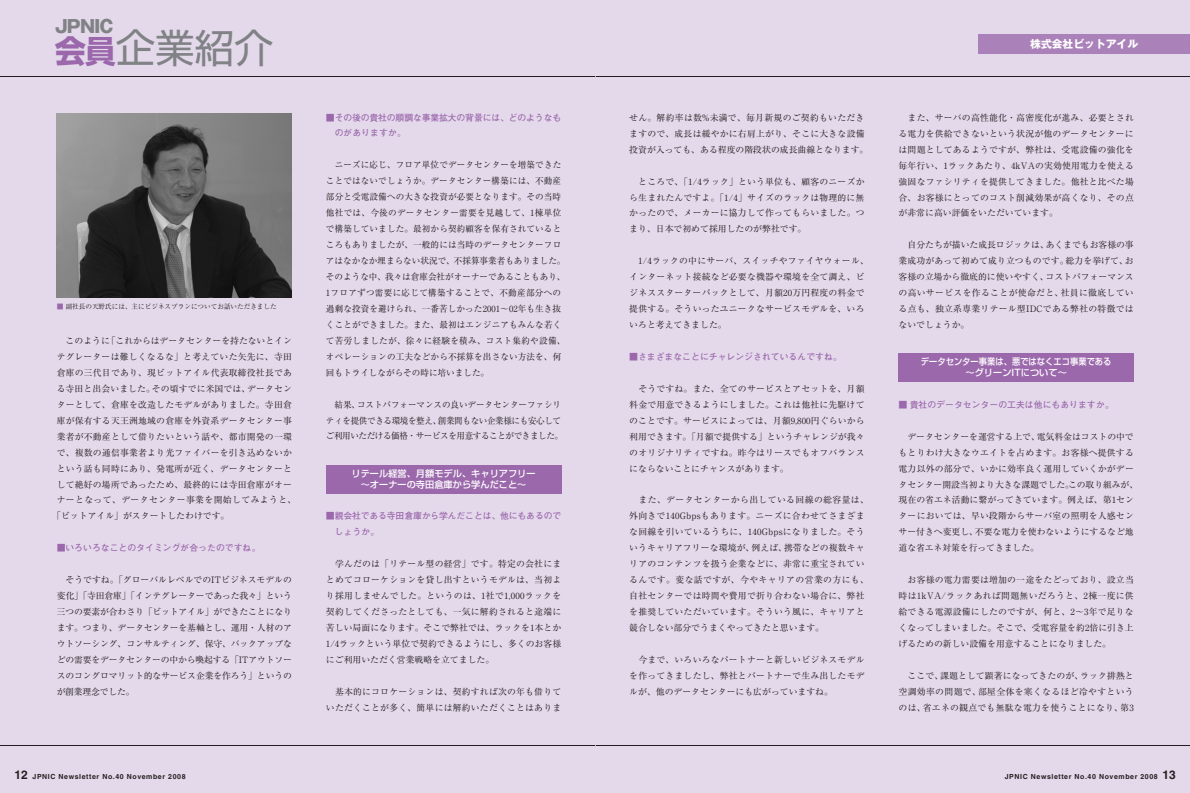
<style>
.page{position:relative;width:1190px;height:793px;background:#fff}
.page>*{position:absolute;margin:0;border:0;box-sizing:border-box;transform-origin:0 0}
.t1{font:39.4px "Shin Go";color:#808285}
.t2{font:17.4px "Gothic MB101 hea";letter-spacing:-.06em;color:#808285}
.t3{font:700 10.8px "Gothic MB101";color:#fff}
.t4{font:500 9.2px/11.3px "Shin Go";color:#fff;text-align:center}
.t5{font:500 9.2px/11.3px "Shin Go";color:#fff;text-align:center;scale:.9 1}
.t6{font:8.9px/15.9px "Ryumin";letter-spacing:.02em;color:#231f20;text-align:justify}
.t7{font:8.9px/15.9px "Ryumin";color:#231f20}
.t8{font:700 8.9px/15.9px "Futo Go B101";color:#9b68ac}
.t9{font:8.9px/15.9px "Ryumin";letter-spacing:-.045em;color:#231f20}
.t10{font:8.9px "Ryumin";letter-spacing:-.005em;color:#231f20}
.t11{font:8.9px "Ryumin";letter-spacing:.045em;color:#231f20}
.t12{font:7px "Midashi Go MB31";letter-spacing:.085em;color:#231f20}
.t13{font:6.7px "Ryumin";color:#231f20}
.s1{font-weight:700;font-size:31.2px;color:#9b68ac}
.s2{color:#9b68ac}
.s3{font-size:12px}
</style>
<div class="page">
<div style="left:595px;top:0;width:595px;height:793px;background:#e4d9eb"></div>
<hr style="left:595px;top:76px;width:595px;height:1px;background:#231f20">
<hr style="left:595px;top:745px;width:595px;height:1px;background:#231f20">
<div style="left:978px;top:34px;width:212px;height:20px;background:#ab81b9"></div>
<div style="left:0;top:0;width:595px;height:793px;background:#e4d9eb"></div>
<hr style="left:0;top:76px;width:595px;height:1px;background:#231f20">
<hr style="left:0;top:745px;width:595px;height:1px;background:#231f20">
<div style="left:326px;top:465px;width:235px;height:28px;background:#9b68ac"></div>
<div style="left:899px;top:353px;width:235px;height:28px;background:#9b68ac"></div>
<img style="left:57px;top:113px;width:235px;height:185px">
<h2 class="t2" style="left:55px;top:20px;width:60px">JPNIC</h2>
<h1 class="t1" style="left:55px;top:33px;width:220px"><span class="s1">会員</span>企業紹介</h1>
<p class="t13" style="left:57px;top:304px;width:222px"><span class="s2">■</span> 副社長の天野氏には、主にビジネスプランについてお話いただきました</p>
<p class="t10" style="left:66px;top:338px;width:228px">このように「これからはデータセンターを持たないとイン</p>
<p class="t6" style="left:57px;top:350px;width:237px">テグレーターは難しくなるな」と考えていた矢先に、寺田</p>
<p class="t6" style="left:57px;top:366px;width:237px">倉庫の三代目であり、現ビットアイル代表取締役社長であ</p>
<p class="t6" style="left:57px;top:382px;width:237px">る寺田と出会いました。その頃すでに米国では、データセン</p>
<p class="t6" style="left:57px;top:398px;width:237px">ターとして、倉庫を改造したモデルがありました。寺田倉</p>
<p class="t6" style="left:57px;top:414px;width:237px">庫が保有する天王洲地域の倉庫を外資系データセンター事</p>
<p class="t6" style="left:57px;top:430px;width:237px">業者が不動産として借りたいという話や、都市開発の一環</p>
<p class="t6" style="left:57px;top:446px;width:237px">で、複数の通信事業者より光ファイバーを引き込めないか</p>
<p class="t6" style="left:57px;top:461px;width:237px">という話も同時にあり、発電所が近く、データセンターと</p>
<p class="t6" style="left:57px;top:477px;width:237px">して絶好の場所であったため、最終的には寺田倉庫がオー</p>
<p class="t11" style="left:57px;top:497px;width:241px">ナーとなって、データセンター事業を開始してみようと、</p>
<p class="t7" style="left:52px;top:509px;width:179px">「ビットアイル」がスタートしたわけです。</p>
<p class="t8" style="left:57px;top:541px;width:205px">■いろいろなことのタイミングが合ったのですね。</p>
<p class="t6" style="left:57px;top:573px;width:237px;text-indent:9px">そうですね。「グローバルレベルでのITビジネスモデルの変化」「寺田倉庫」「インテグレーターであった我々」という三つの要素が合わさり「ビットアイル」ができたことになります。つまり、データセンターを基軸とし、運用・人材のアウトソーシング、コンサルティング、保守、バックアップなどの需要をデータセンターの中から喚起する「ITアウトソースのコングロマリット的なサービス企業を作ろう」というのが創業理念でした。</p>
<p class="t12" style="left:15px;top:774px;width:172px"><span class="s3">12</span> JPNIC Newsletter No.40 November 2008</p>
<p class="t8" style="left:335px;top:110px;width:228px;text-indent:-9px">■その後の貴社の順調な事業拡大の背景には、どのようなものがありますか。</p>
<p class="t6" style="left:326px;top:158px;width:241px;text-align:left;text-indent:9px">ニーズに応じ、フロア単位でデータセンターを増築できたことではないでしょうか。データセンター構築には、不動産部分と受電設備への大きな投資が必要となります。その当時他社では、今後のデータセンター需要を見越して、1棟単位で構築していました。最初から契約顧客を保有されているところもありましたが、一般的には当時のデータセンターフロアはなかなか埋まらない状況で、不採算事業者もありました。そのような中、我々は倉庫会社がオーナーであることもあり、<br>1フロアずつ需要に応じて構築することで、不動産部分への過剰な投資を避けられ、一番苦しかった2001～02年も生き抜くことができました。また、最初はエンジニアもみんな若くて苦労しましたが、徐々に経験を積み、コスト集約や設備、オペレーションの工夫などから不採算を出さない方法を、何回もトライしながらその時に培いました。</p>
<p class="t9" style="left:326px;top:397px;width:239px;text-indent:9px">結果、コストパフォーマンスの良いデータセンターファシリティを提供できる環境を整え、創業間もない企業様にも安心してご利用いただける価格・サービスを用意することができました。</p>
<p class="t4" style="left:352px;top:469px;width:186px">リテール経営、月額モデル、キャリアフリー～オーナーの寺田倉庫から学んだこと～</p>
<p class="t8" style="left:335px;top:509px;width:228px;text-indent:-9px">■親会社である寺田倉庫から学んだことは、他にもあるのでしょうか。</p>
<p class="t6" style="left:326px;top:557px;width:237px;text-indent:9px">学んだのは「リテール型の経営」です。特定の会社にまとめてコローケションを貸し出すというモデルは、当初より採用しませんでした。というのは、1社で1,000ラックを契約してくださったとしても、一気に解約されると途端に苦しい局面になります。そこで弊社では、ラックを1本とか1/4ラックという単位で契約できるようにし、多くのお客様にご利用いただく営業戦略を立てました。</p>
<p class="t6" style="left:326px;top:684px;width:237px;text-align:right">基本的にコロケーションは、契約すれば次の年も借りていただくことが多く、簡単には解約いただくことはありま</p>
<p class="t6" style="left:629px;top:111px;width:241px;text-align:left">せん。解約率は数%未満で、毎月新規のご契約もいただきますので、成長は緩やかに右肩上がり、そこに大きな設備投資が入っても、ある程度の階段状の成長曲線となります。</p>
<p class="t6" style="left:629px;top:174px;width:237px;text-indent:9px">ところで、「1/4ラック」という単位も、顧客のニーズから生まれたんですよ。「1/4」サイズのラックは物理的に無かったので、メーカーに協力して作ってもらいました。つまり、日本で初めて採用したのが弊社です。</p>
<p class="t6" style="left:629px;top:254px;width:241px;text-align:left;text-indent:9px">1/4ラックの中にサーバ、スイッチやファイヤウォール、インターネット接続など必要な機器や環境を全て調え、ビジネススターターパックとして、月額20万円程度の料金で提供する。そういったユニークなサービスモデルを、いろいろと考えてきました。</p>
<p class="t8" style="left:629px;top:350px;width:214px">■さまざまなことにチャレンジされているんですね。</p>
<p class="t6" style="left:629px;top:382px;width:237px;text-indent:9px">そうですね。また、全てのサービスとアセットを、月額料金で用意できるようにしました。これは他社に先駆けてのことです。サービスによっては、月額9,800円ぐらいから利用できます。「月額で提供する」というチャレンジが我々のオリジナリティですね。昨今はリースでもオフバランスにならないことにチャンスがあります。</p>
<p class="t6" style="left:629px;top:493px;width:241px;text-align:left;text-indent:9px">また、データセンターから出している回線の総容量は、外向きで140Gbpsもあります。ニーズに合わせてさまざまな回線を引いているうちに、140Gbpsになりました。そういうキャリアフリーな環境が、例えば、携帯などの複数キャリアのコンテンツを扱う企業などに、非常に重宝されているんです。変な話ですが、今やキャリアの営業の方にも、自社センターでは時間や費用で折り合わない場合に、弊社を推奨していただいています。そういう風に、キャリアと競合しない部分でうまくやってきたと思います。</p>
<p class="t6" style="left:629px;top:653px;width:237px;text-indent:9px">今まで、いろいろなパートナーと新しいビジネスモデルを作ってきましたし、弊社とパートナーで生み出したモデルが、他のデータセンターにも広がっていますね。</p>
<p class="t3" style="left:1030px;top:40px;width:109px">株式会社ビットアイル</p>
<p class="t6" style="left:899px;top:111px;width:237px;text-indent:9px">また、サーバの高性能化・高密度化が進み、必要とされる電力を供給できないという状況が他のデータセンターには問題としてあるようですが、弊社は、受電設備の強化を毎年行い、1ラックあたり、4kVAの実効使用電力を使える強固なファシリティを提供してきました。他社と比べた場合、お客様にとってのコスト削減効果が高くなり、その点が非常に高い評価をいただいています。</p>
<p class="t6" style="left:899px;top:238px;width:237px;text-indent:9px">自分たちが描いた成長ロジックは、あくまでもお客様の事業成功があって初めて成り立つものです。総力を挙げて、お客様の立場から徹底的に使いやすく、コストパフォーマンスの高いサービスを作ることが使命だと、社員に徹底している点も、独立系専業リテール型IDCである弊社の特徴ではないでしょうか。</p>
<p class="t5" style="left:921px;top:357px;width:213px">データセンター事業は、悪ではなくエコ事業である～グリーンITについて～</p>
<p class="t8" style="left:899px;top:397px;width:216px">■ 貴社のデータセンターの工夫は他にもありますか。</p>
<p class="t7" style="left:899px;top:430px;width:241px;text-indent:9px">データセンターを運営する上で、電気料金はコストの中でもとりわけ大きなウエイトを占めます。お客様へ提供する電力以外の部分で、いかに効率良く運用していくかがデータセンター開設当初より大きな課題でした。この取り組みが、現在の省エネ活動に繋がってきています。例えば、第1センターにおいては、早い段階からサーバ室の照明を人感センサー付きへ変更し、不要な電力を使わないようにするなど地道な省エネ対策を行ってきました。</p>
<p class="t6" style="left:899px;top:573px;width:237px;text-indent:9px">お客様の電力需要は増加の一途をたどっており、設立当時は1kVA/ラックあれば問題無いだろうと、2棟一度に供給できる電源設備にしたのですが、何と、2～3年で足りなくなってしまいました。そこで、受電容量を約2倍に引き上げるための新しい設備を用意することになりました。</p>
<p class="t6" style="left:899px;top:669px;width:237px;text-indent:9px">ここで、課題として顕著になってきたのが、ラック排熱と空調効率の問題で、部屋全体を寒くなるほど冷やすというのは、省エネの観点でも無駄な電力を使うことになり、第3</p>
<p class="t12" style="left:1005px;top:774px;width:173px">JPNIC Newsletter No.40 November 2008 <span class="s3">13</span></p>
</div>
